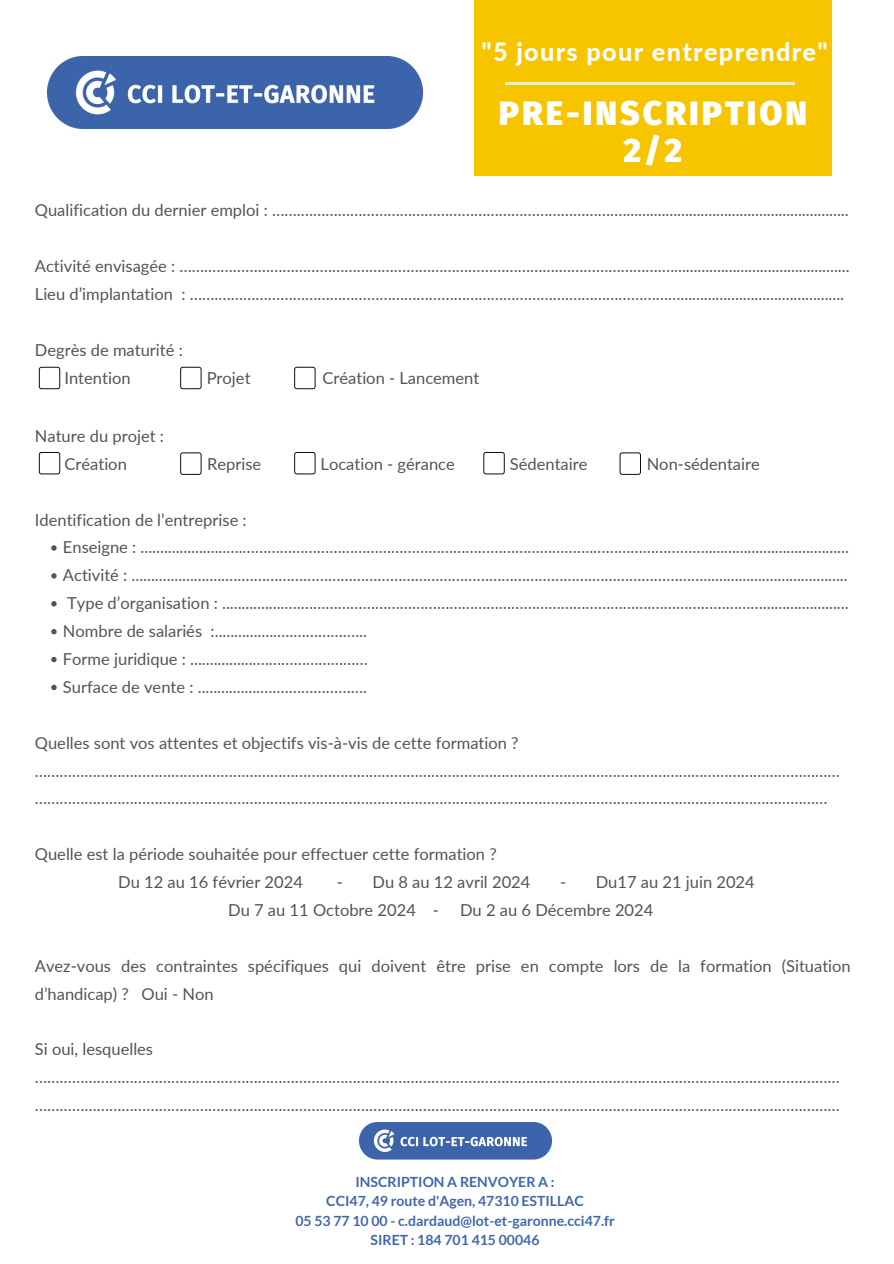
<style>
.page{position:relative;width:894px;height:1264px;background:#fff}
.page>*{position:absolute;margin:0;border:0;box-sizing:border-box;transform-origin:0 0}
.t1{font:900 33.3px/37.3px "Fira Sans";letter-spacing:.09em;color:#fff;text-align:center}
.t2{font:800 25.2px "Lato";letter-spacing:.055em;color:#fff}
.t3{font:16.5px/27.9px "Lato";color:#545454}
.t4{font:700 14.1px "Lato";color:#4067ac}
</style>
<div class="page">
<img style="left:48px;top:57px;width:374px;height:73px">
<div style="left:474px;top:0;width:357px;height:175px;background:#f6c500"></div>
<hr style="left:505px;top:83px;width:289px;height:2px;background:#f2eddb">
<svg style="left:51px;top:545px;width:6px;height:5px"></svg>
<svg style="left:51px;top:573px;width:6px;height:5px"></svg>
<svg style="left:51px;top:601px;width:6px;height:5px"></svg>
<svg style="left:51px;top:629px;width:6px;height:5px"></svg>
<svg style="left:51px;top:657px;width:6px;height:5px"></svg>
<svg style="left:51px;top:684px;width:6px;height:6px"></svg>
<img style="left:359px;top:1122px;width:192px;height:38px">
<svg style="left:39px;top:367px;width:21px;height:22px"></svg>
<svg style="left:294px;top:367px;width:21px;height:22px"></svg>
<svg style="left:180px;top:367px;width:21px;height:22px"></svg>
<svg style="left:39px;top:452px;width:21px;height:22px"></svg>
<svg style="left:294px;top:452px;width:21px;height:22px"></svg>
<svg style="left:180px;top:452px;width:21px;height:23px"></svg>
<svg style="left:483px;top:452px;width:21px;height:22px"></svg>
<svg style="left:619px;top:452px;width:21px;height:23px"></svg>
<p class="t2" style="left:481px;top:36px;width:347px">"5 jours pour entreprendre"</p>
<h3 class="t1" style="left:498px;top:95px;width:310px">PRE-INSCRIPTION<br>2/2</h3>
<h1 class="t3" style="left:35px;top:196px;width:815px">Qualification du dernier emploi : …….……………………………………………………………………..........................................................</h1>
<h3 class="t3" style="left:35px;top:252px;width:816px">Activité envisagée : …….………………………………………………………………………….………………………..............................................<br>Lieu d’implantation : …….………………………………………………………………………….………………………..........................................</h3>
<h3 class="t3" style="left:64px;top:335px;width:120px;text-indent:-30px">Degrès de maturité :<br>Intention</h3>
<h3 class="t3" style="left:207px;top:363px;width:45px">Projet</h3>
<h3 class="t3" style="left:322px;top:363px;width:158px">Création - Lancement</h3>
<h3 class="t3" style="left:35px;top:421px;width:131px">Nature du projet :</h3>
<h3 class="t3" style="left:64px;top:449px;width:64px">Création</h3>
<h3 class="t3" style="left:207px;top:449px;width:56px">Reprise</h3>
<h3 class="t3" style="left:320px;top:449px;width:136px">Location - gérance</h3>
<h3 class="t3" style="left:509px;top:449px;width:79px">Sédentaire</h3>
<h3 class="t3" style="left:646px;top:449px;width:115px">Non-sédentaire</h3>
<h3 class="t3" style="left:63px;top:505px;width:787px;text-indent:-28px">Identification de l’entreprise :<br>Enseigne : ......................….………………………………………………………………………….……………………….....................................</h3>
<h3 class="t3" style="left:63px;top:561px;width:786px">Activité : ........................….………………………………………………………………………….……………………….....................................</h3>
<p class="t3" style="left:67px;top:589px;width:782px">Type d’organisation : ................….………………………………………………………………………….………………………......................</p>
<p class="t3" style="left:63px;top:616px;width:305px">Nombre de salariés :................….……………...</p>
<p class="t3" style="left:63px;top:644px;width:306px">Forme juridique : ................….……………………</p>
<p class="t3" style="left:63px;top:672px;width:305px">Surface de vente : ................….………………….</p>
<p class="t3" style="left:35px;top:728px;width:806px">Quelles sont vos attentes et objectifs vis-à-vis de cette formation ? …………………………………………………………………………………………………………………………………………………………………………… …………………………………………………………………………………………………………………………………………………………………………</p>
<p class="t3" style="left:118px;top:839px;width:380px;text-indent:-83px">Quelle est la période souhaitée pour effectuer cette formation ?<br>Du 12 au 16 février 2024</p>
<p class="t3" style="left:336px;top:867px;width:195px">- Du 8 au 12 avril 2024</p>
<p class="t3" style="left:560px;top:867px;width:196px">- Du17 au 21 juin 2024</p>
<p class="t3" style="left:228px;top:895px;width:212px">Du 7 au 11 Octobre 2024 -</p>
<p class="t3" style="left:460px;top:895px;width:195px">Du 2 au 6 Décembre 2024</p>
<h3 class="t3" style="left:35px;top:951px;width:817px">Avez-vous des contraintes spécifiques qui doivent être prise en compte lors de la formation (Situation d’handicap) ? Oui - Non</h3>
<h3 class="t3" style="left:35px;top:1035px;width:806px">Si oui, lesquelles …………………………………………………………………………………………………………………………………………………………………………… ……………………………………………………………………………………………………………………………………………………………………………</h3>
<p class="t4" style="left:355px;top:1173px;width:200px">INSCRIPTION A RENVOYER A :</p>
<p class="t4" style="left:326px;top:1192px;width:259px">CCI47, 49 route d'Agen, 47310 ESTILLAC</p>
<p class="t4" style="left:295px;top:1211px;width:321px">05 53 77 10 00 - c.dardaud@lot-et-garonne.cci47.fr</p>
<p class="t4" style="left:370px;top:1230px;width:170px">SIRET : 184 701 415 00046</p>
</div>
